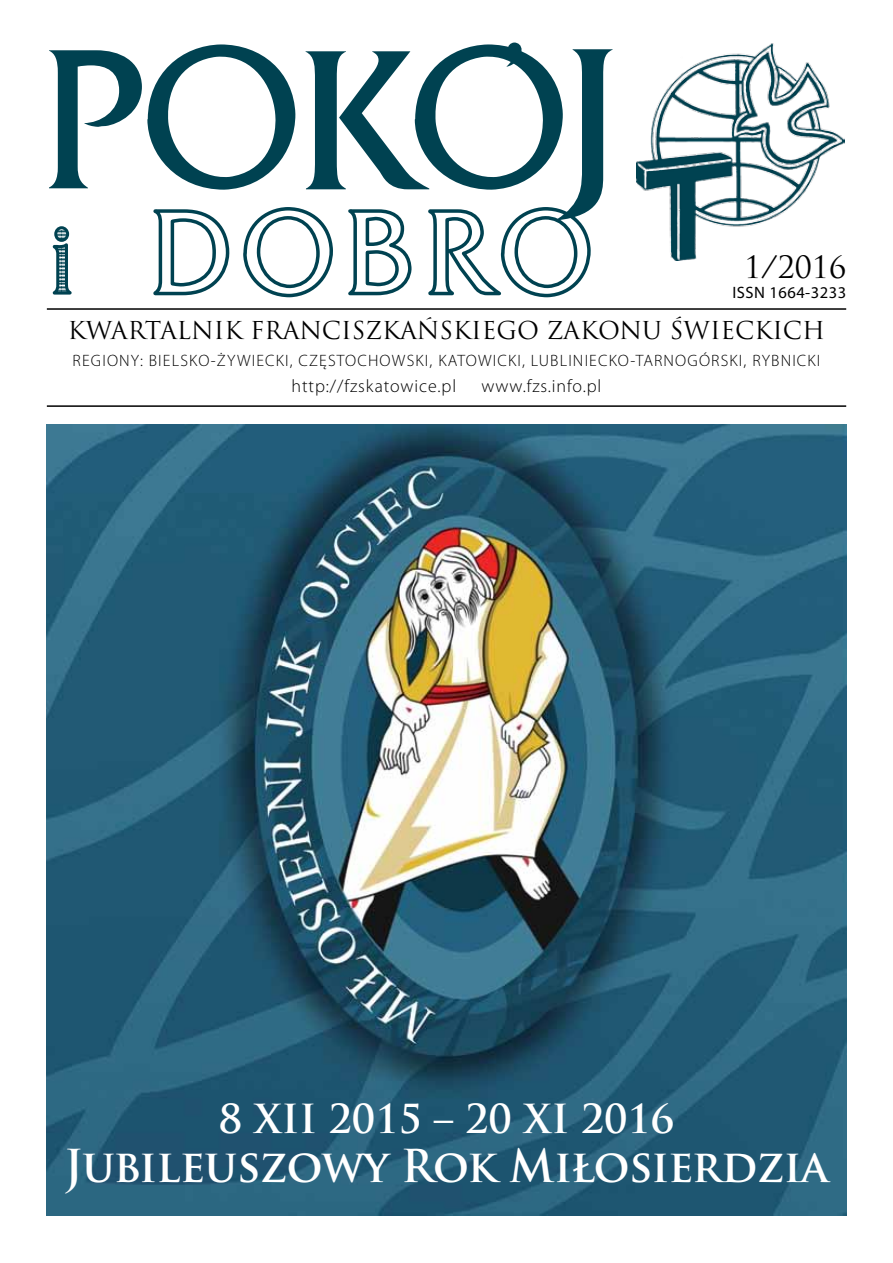
<style>
.page{position:relative;width:893px;height:1263px;background:#fff}
.page>*{position:absolute;margin:0;border:0;box-sizing:border-box;transform-origin:0 0}
.t1{font:700 44.25px "Trajan Pro";letter-spacing:-.01em;color:#fff}
.t2{font:700 39px "Trajan Pro";color:#fff}
.t3{font:30px "Trajan Pro";color:#000}
.t4{font:24px "Trajan Pro";color:#000}
.t5{font:300 18px "Myriad Pro";letter-spacing:.05em;color:#000}
.t6{font:300 16.5px "Myriad Pro";letter-spacing:.07em;color:#000}
.t7{font:16.5px "Myriad Pro";letter-spacing:.03em;color:#000}
</style>
<div class="page">
<svg style="left:49px;top:43px;width:564px;height:254px"></svg>
<img style="left:637px;top:44px;width:207px;height:216px">
<hr style="left:47px;top:308px;width:799px;height:2px;background:#000">
<hr style="left:47px;top:405px;width:799px;height:2px;background:#000">
<img style="left:47px;top:424px;width:799px;height:791px">
<h3 class="t3" style="left:744px;top:248px;width:104px">1/2016</h3>
<p class="t7" style="left:732px;top:282px;width:115px">ISSN 1664-3233</p>
<h3 class="t4" style="left:68px;top:315px;width:759px">KWARTALNIK FRANCISZKAŃSKIEGO ZAKONU ŚWIECKICH</h3>
<p class="t6" style="left:73px;top:351px;width:749px">REGIONY: BIELSKO-ŻYWIECKI, CZĘSTOCHOWSKI, KATOWICKI, LUBLINIECKO-TARNOGÓRSKI, RYBNICKI</p>
<p class="t5" style="left:292px;top:375px;width:166px">http://fzskatowice.pl</p>
<p class="t5" style="left:481px;top:375px;width:122px">www.fzs.info.pl</p>
<h2 class="t2" style="left:219px;top:1094px;width:457px">8 XII 2015 – 20 XI 2016</h2>
<h1 class="t1" style="left:64px;top:1138px;width:766px">Jubileuszowy Rok Miłosierdzia</h1>
</div>
